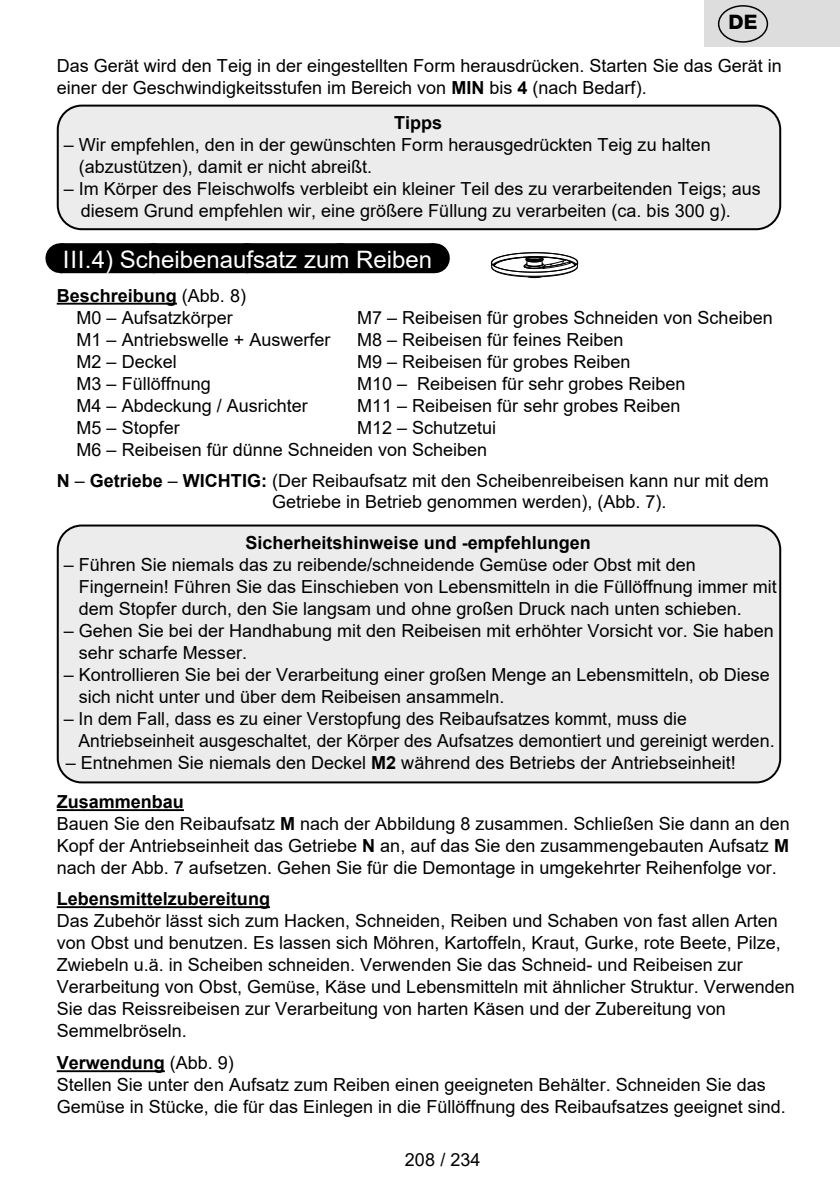
<style>
.page{position:relative;width:840px;height:1191px;background:#fff}
.page>*{position:absolute;margin:0;border:0;box-sizing:border-box;transform-origin:0 0}
.Grafický_nadpis_ETA{font:24px "Arial";color:#fff}
.t1{font:800 20px "Helvetica Neue OT";color:#000}
.Normální{font:18px/22px "Arial";color:#000}
.Normální-2{font:700 18px "Arial";color:#000}
.s1{font-weight:700}
.s2{font-weight:400}
</style>
<div class="page">
<div style="left:60px;top:243px;width:373px;height:30px;background:#000"></div>
<svg style="left:154px;top:243px;width:233px;height:1px"></svg>
<hr style="left:433px;top:243px;width:1px;height:30px;background:#000">
<hr style="left:57px;top:303px;width:120px;height:2px;background:#000">
<hr style="left:57px;top:809px;width:127px;height:2px;background:#000">
<hr style="left:57px;top:906px;width:213px;height:2px;background:#000">
<hr style="left:57px;top:1070px;width:108px;height:2px;background:#000">
<div style="left:58px;top:106px;width:721px;height:123px;background:#ececec;border-radius:24px"></div>
<div style="left:57px;top:105px;width:723px;height:125px;border:2px solid #000;border-radius:24px"></div>
<svg style="left:490px;top:252px;width:88px;height:26px"></svg>
<div style="left:58px;top:525px;width:721px;height:257px;background:#ececec;border-radius:24px"></div>
<div style="left:57px;top:524px;width:723px;height:259px;border:2px solid #000;border-radius:24px"></div>
<div style="left:704px;top:0;width:135px;height:47px;background:#ddd"></div>
<div style="left:717px;top:5px;width:50px;height:38px;border:1px solid #000;border-radius:50%"></div>
<p class="t1" style="left:728px;top:10px;width:30px">DE</p>
<p class="Normální" style="left:57px;top:54px;width:726px">Das Gerät wird den Teig in der eingestellten Form herausdrücken. Starten Sie das Gerät in einer der Geschwindigkeitsstufen im Bereich von <span class="s1">MIN</span> bis <span class="s1">4</span> (nach Bedarf).</p>
<p class="Normální-2" style="left:394px;top:110px;width:50px">Tipps</p>
<p class="Normální" style="left:79px;top:133px;width:633px;text-indent:-15px">– Wir empfehlen, den in der gewünschten Form herausgedrückten Teig zu halten (abzustützen), damit er nicht abreißt.</p>
<p class="Normální" style="left:81px;top:177px;width:681px;text-indent:-17px">– Im Körper des Fleischwolfs verbleibt ein kleiner Teil des zu verarbeitenden Teigs; aus diesem Grund empfehlen wir, eine größere Füllung zu verarbeiten (ca. bis 300 g).</p>
<p class="Grafický_nadpis_ETA" style="left:63px;top:243px;width:370px">III.4) Scheibenaufsatz zum Reiben</p>
<p class="Normální-2" style="left:57px;top:283px;width:191px">Beschreibung <span class="s2">(Abb. 8)</span></p>
<p class="Normální" style="left:77px;top:306px;width:158px">M0 – Aufsatzkörper</p>
<p class="Normální" style="left:357px;top:306px;width:417px">M7 – Reibeisen für grobes Schneiden von Scheiben</p>
<p class="Normální" style="left:77px;top:328px;width:255px">M1 – Antriebswelle + Auswerfer</p>
<p class="Normální" style="left:357px;top:328px;width:268px">M8 – Reibeisen für feines Reiben</p>
<p class="Normální" style="left:77px;top:350px;width:102px">M2 – Deckel</p>
<p class="Normální" style="left:357px;top:350px;width:275px">M9 – Reibeisen für grobes Reiben</p>
<p class="Normální" style="left:77px;top:372px;width:136px">M3 – Füllöffnung</p>
<p class="Normální" style="left:357px;top:372px;width:330px">M10 – Reibeisen für sehr grobes Reiben</p>
<p class="Normální" style="left:77px;top:394px;width:233px">M4 – Abdeckung / Ausrichter</p>
<p class="Normální" style="left:357px;top:394px;width:325px">M11 – Reibeisen für sehr grobes Reiben</p>
<p class="Normální" style="left:77px;top:416px;width:105px">M5 – Stopfer</p>
<p class="Normální" style="left:357px;top:416px;width:141px">M12 – Schutzetui</p>
<p class="Normální" style="left:77px;top:438px;width:412px">M6 – Reibeisen für dünne Schneiden von Scheiben</p>
<p class="Normální" style="left:272px;top:470px;width:498px;line-height:21px;text-indent:-215px"><span class="s1">N</span> – <span class="s1">Getriebe</span> – <span class="s1">WICHTIG:</span> (Der Reibaufsatz mit den Scheibenreibeisen kann nur mit dem<br>Getriebe in Betrieb genommen werden), (Abb. 7).</p>
<p class="Normální-2" style="left:245px;top:529px;width:347px">Sicherheitshinweise und -empfehlungen</p>
<p class="Normální" style="left:79px;top:553px;width:699px;text-indent:-15px">– Führen Sie niemals das zu reibende/schneidende Gemüse oder Obst mit den<br>Fingernein! Führen Sie das Einschieben von Lebensmitteln in die Füllöffnung immer mit dem Stopfer durch, den Sie langsam und ohne großen Druck nach unten schieben.</p>
<p class="Normální" style="left:79px;top:619px;width:696px;text-indent:-15px">– Gehen Sie bei der Handhabung mit den Reibeisen mit erhöhter Vorsicht vor. Sie haben sehr scharfe Messer.</p>
<p class="Normální" style="left:79px;top:663px;width:692px;text-indent:-15px">– Kontrollieren Sie bei der Verarbeitung einer großen Menge an Lebensmitteln, ob Diese sich nicht unter und über dem Reibeisen ansammeln.</p>
<p class="Normální" style="left:79px;top:707px;width:697px;text-indent:-15px">– In dem Fall, dass es zu einer Verstopfung des Reibaufsatzes kommt, muss die<br>Antriebseinheit ausgeschaltet, der Körper des Aufsatzes demontiert und gereinigt werden.</p>
<p class="Normální" style="left:66px;top:751px;width:671px">– Entnehmen Sie niemals den Deckel <span class="s1">M2</span> während des Betriebs der Antriebseinheit!</p>
<p class="Normální-2" style="left:57px;top:789px;width:129px">Zusammenbau</p>
<p class="Normální" style="left:57px;top:812px;width:734px;text-align:justify">Bauen Sie den Reibaufsatz <span class="s1">M</span> nach der Abbildung 8 zusammen. Schließen Sie dann an den Kopf der Antriebseinheit das Getriebe <span class="s1">N</span> an, auf das Sie den zusammengebauten Aufsatz <span class="s1">M </span>nach der Abb. 7 aufsetzen. Gehen Sie für die Demontage in umgekehrter Reihenfolge vor.</p>
<p class="Normální-2" style="left:57px;top:886px;width:215px">Lebensmittelzubereitung</p>
<p class="Normální" style="left:57px;top:909px;width:739px">Das Zubehör lässt sich zum Hacken, Schneiden, Reiben und Schaben von fast allen Arten von Obst und benutzen. Es lassen sich Möhren, Kartoffeln, Kraut, Gurke, rote Beete, Pilze, Zwiebeln u.ä. in Scheiben schneiden. Verwenden Sie das Schneid- und Reibeisen zur Verarbeitung von Obst, Gemüse, Käse und Lebensmitteln mit ähnlicher Struktur. Verwenden Sie das Reissreibeisen zur Verarbeitung von harten Käsen und der Zubereitung von Semmelbröseln.</p>
<p class="Normální-2" style="left:57px;top:1050px;width:179px">Verwendung <span class="s2">(Abb. 9)</span></p>
<p class="Normální" style="left:57px;top:1073px;width:730px">Stellen Sie unter den Aufsatz zum Reiben einen geeigneten Behälter. Schneiden Sie das<br>Gemüse in Stücke, die für das Einlegen in die Füllöffnung des Reibaufsatzes geeignet sind.</p>
<p class="Normální" style="left:405px;top:1149px;width:77px">208 / 234</p>
</div>
